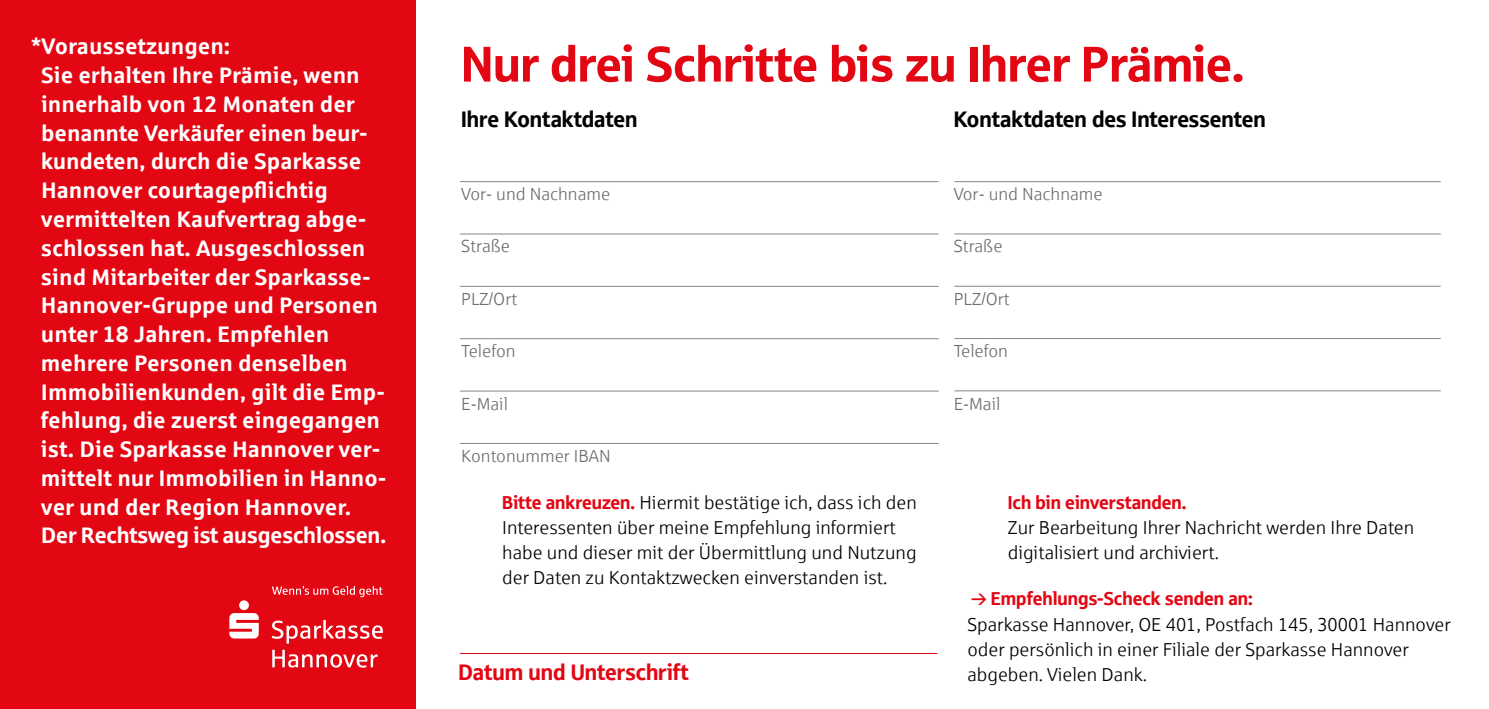
<style>
.page{position:relative;width:1489px;height:709px;background:#fff}
.page>*{position:absolute;margin:0;border:0;box-sizing:border-box;transform-origin:0 0}
.t1{font:50px "Sparkasse Head";color:#e30613}
.t2{font:700 22.5px/28.8px "Sparkasse Rg";color:#fff}
.t3{font:22.5px "Sparkasse Head";color:#000}
.t4{font:22.5px "Sparkasse Head";color:#e30613}
.t5{font:18.75px/25px "Sparkasse Lt";color:#000}
.t6{font:18.75px "Sparkasse Head";color:#e30613}
.t7{font:17.5px "Sparkasse Lt";color:#706f6f}
.s1{font-family:"Sparkasse Head";color:#e30613}
</style>
<div class="page">
<div style="left:0;top:0;width:416px;height:709px;background:#e30613"></div>
<hr style="left:460px;top:181px;width:478px;height:1px;background:#878787">
<hr style="left:460px;top:233px;width:478px;height:1px;background:#878787">
<hr style="left:460px;top:286px;width:478px;height:1px;background:#878787">
<hr style="left:460px;top:338px;width:478px;height:1px;background:#878787">
<hr style="left:460px;top:390px;width:478px;height:1px;background:#878787">
<hr style="left:954px;top:181px;width:486px;height:1px;background:#878787">
<hr style="left:954px;top:233px;width:486px;height:1px;background:#878787">
<hr style="left:954px;top:286px;width:486px;height:1px;background:#878787">
<hr style="left:954px;top:338px;width:486px;height:1px;background:#878787">
<hr style="left:954px;top:390px;width:486px;height:1px;background:#878787">
<hr style="left:460px;top:443px;width:478px;height:1px;background:#878787">
<hr style="left:460px;top:653px;width:477px;height:1px;background:#e30613">
<svg style="left:229px;top:586px;width:154px;height:81px"></svg>
<p class="t2" style="left:41px;top:31px;width:347px;text-indent:-10px">*Voraussetzungen:<br>Sie erhalten Ihre Prämie, wenn innerhalb von 12 Monaten der benannte Verkäufer einen beur&shy;kundeten, durch die Sparkasse<br>Hannover courtagepflichtig vermittelten Kaufvertrag abge&shy;schlossen hat. Ausgeschlossen sind Mitarbeiter der Sparkasse-<br>Hannover-Gruppe und Personen unter 18 Jahren. Empfehlen mehrere Personen denselben<br>Immobilienkunden, gilt die Emp&shy;fehlung, die zuerst eingegangen ist. Die Sparkasse Hannover ver&shy;mittelt nur Immobilien in Hanno&shy;ver und der Region Hannover.<br>Der Rechtsweg ist ausgeschlossen.</p>
<h1 class="t1" style="left:461px;top:32px;width:784px">Nur drei Schritte bis zu Ihrer Prämie.</h1>
<p class="t3" style="left:461px;top:105px;width:178px">Ihre Kontaktdaten</p>
<p class="t7" style="left:461px;top:183px;width:150px">Vor- und Nachname</p>
<p class="t7" style="left:461px;top:236px;width:50px">Straße</p>
<p class="t7" style="left:461px;top:288px;width:58px">PLZ/Ort</p>
<p class="t7" style="left:461px;top:341px;width:56px">Telefon</p>
<p class="t7" style="left:461px;top:393px;width:48px">E-Mail</p>
<p class="t7" style="left:461px;top:446px;width:151px">Kontonummer IBAN</p>
<p class="t3" style="left:953px;top:105px;width:313px">Kontaktdaten des Interessenten</p>
<p class="t7" style="left:953px;top:183px;width:150px">Vor- und Nachname</p>
<p class="t7" style="left:953px;top:236px;width:50px">Straße</p>
<p class="t7" style="left:953px;top:288px;width:58px">PLZ/Ort</p>
<p class="t7" style="left:953px;top:341px;width:56px">Telefon</p>
<p class="t7" style="left:953px;top:393px;width:48px">E-Mail</p>
<p class="t5" style="left:502px;top:489px;width:416px"><span class="s1">Bitte ankreuzen.</span> Hiermit bestätige ich, dass ich den Interessenten über meine Empfehlung informiert habe und dieser mit der Übermittlung und Nutzung der Daten zu Kontaktzwecken einverstanden ist.</p>
<p class="t6" style="left:1007px;top:490px;width:180px">Ich bin einverstanden.</p>
<p class="t5" style="left:1007px;top:514px;width:408px">Zur Bearbeitung Ihrer Nachricht werden Ihre Daten digitalisiert und archiviert.</p>
<p class="t6" style="left:990px;top:587px;width:263px">Empfehlungs-Scheck senden an:</p>
<p class="t5" style="left:967px;top:611px;width:485px">Sparkasse Hannover, OE 401, Postfach 145, 30001 Hannover oder persönlich in einer Filiale der Sparkasse Hannover</p>
<p class="t4" style="left:458px;top:657px;width:232px">Datum und Unterschrift</p>
<p class="t5" style="left:967px;top:661px;width:181px">abgeben. Vielen Dank.</p>
</div>
